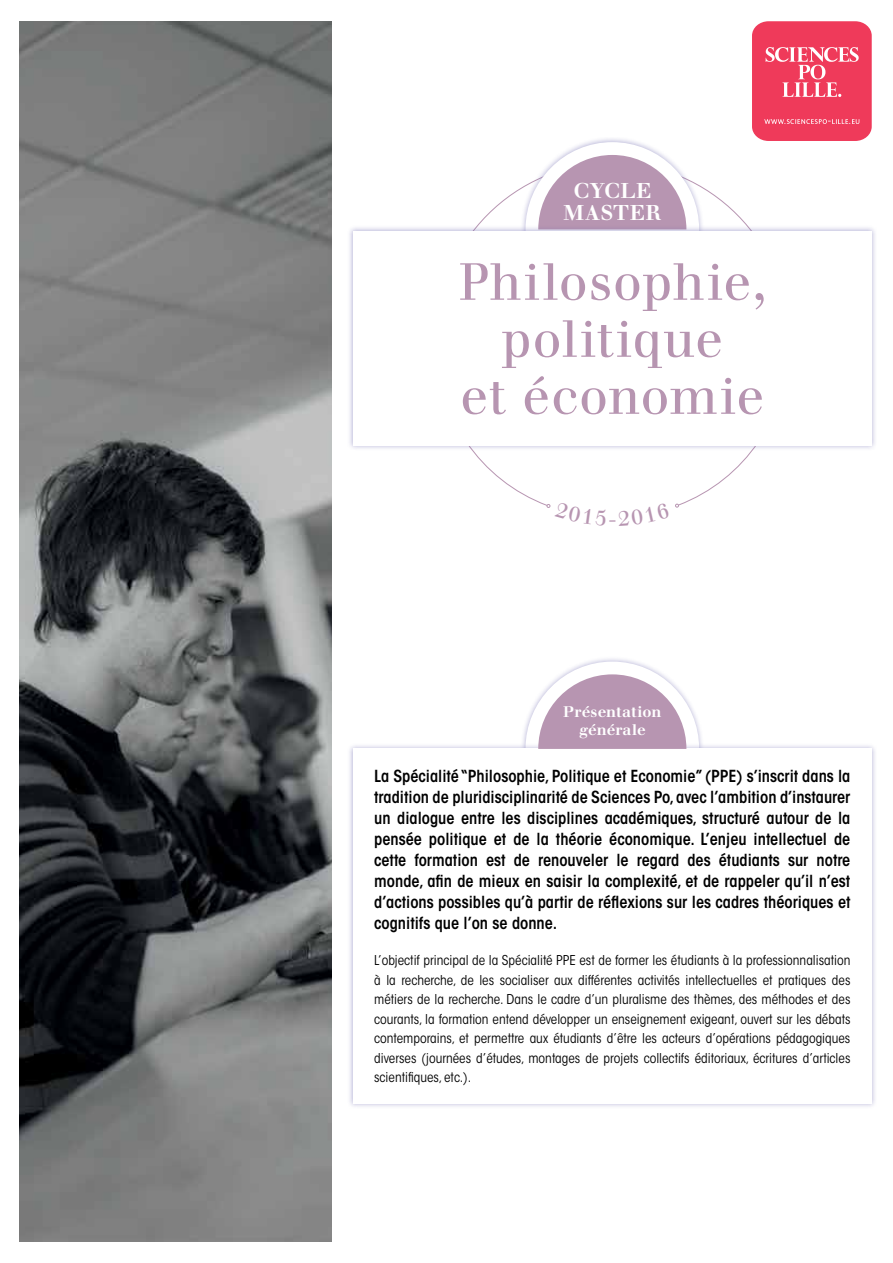
<style>
.page{position:relative;width:893px;height:1263px;background:#fff}
.page>*{position:absolute;margin:0;border:0;box-sizing:border-box;transform-origin:0 0}
.t1{font:51px/57px "Justus";letter-spacing:.005em;color:#b795b1;text-align:center}
.t2{font:700 21px/22.5px "Justus";letter-spacing:.02em;color:#fff;text-align:center}
.t3{font:21px "Justus";color:#b795b1}
.t4{font:600 condensed 16.5px/21px "ITC Avant Garde Std";color:#000;text-align:justify}
.t5{font:700 15px/18px "Justus";color:#fff;text-align:center}
.t6{font:condensed 13.5px/19.5px "ITC Avant Garde Std";color:#000;text-align:justify}
</style>
<div class="page">
<svg style="left:472px;top:188px;width:280px;height:318px"></svg>
<div style="left:520px;top:137px;width:185px;height:185px;background:#6d68af;opacity:.5"></div>
<div style="left:525px;top:142px;width:174px;height:175px;background:#fff;border-radius:50%"></div>
<svg style="left:538px;top:155px;width:148px;height:70px"></svg>
<div style="left:347px;top:225px;width:530px;height:226px;background:#6d68af;opacity:.5"></div>
<div style="left:353px;top:231px;width:519px;height:215px;background:#fff"></div>
<div style="left:520px;top:656px;width:185px;height:186px;background:#6d68af;opacity:.5"></div>
<div style="left:525px;top:662px;width:174px;height:174px;background:#fff;border-radius:50%"></div>
<div style="left:347px;top:743px;width:530px;height:366px;background:#6d68af;opacity:.5"></div>
<div style="left:353px;top:748px;width:519px;height:355px;background:#fff"></div>
<svg style="left:752px;top:21px;width:120px;height:120px;background:#f04c69"></svg>
<img style="left:19px;top:21px;width:313px;height:1221px">
<svg style="left:538px;top:674px;width:148px;height:75px"></svg>
<svg style="left:547px;top:502px;width:59px;height:6px"></svg>
<svg style="left:618px;top:502px;width:61px;height:6px"></svg>
<h2 class="t2" style="left:563px;top:179px;width:99px">cycle master</h2>
<h1 class="t1" style="left:458px;top:254px;width:309px">Philosophie, politique<br>et économie</h1>
<h2 class="t3" style="left:608px;top:506px;width:10px">-</h2>
<p class="t5" style="left:563px;top:702px;width:100px">Présentation générale</p>
<p class="t4" style="left:374px;top:765px;width:478px">La Spécialité “Philosophie, Politique et Economie” (PPE) s’inscrit dans la tradition de pluridisciplinarité de Sciences Po, avec l’ambition d’instaurer un dialogue entre les disciplines académiques, structuré autour de la pensée politique et de la théorie économique. L’enjeu intellectuel de cette formation est de renouveler le regard des étudiants sur notre monde, afin de mieux en saisir la complexité, et de rappeler qu’il n’est d’actions possibles qu’à partir de réflexions sur les cadres théoriques et cognitifs que l’on se donne.</p>
<p class="t6" style="left:374px;top:951px;width:478px">L’objectif principal de la Spécialité PPE est de former les étudiants à la professionnalisation à la recherche, de les socialiser aux différentes activités intellectuelles et pratiques des métiers de la recherche. Dans le cadre d’un pluralisme des thèmes, des méthodes et des courants, la formation entend développer un enseignement exigeant, ouvert sur les débats contemporains, et permettre aux étudiants d’être les acteurs d’opérations pédagogiques diverses (journées d’études, montages de projets collectifs éditoriaux, écritures d’articles scientifiques, etc.).</p>
</div>
